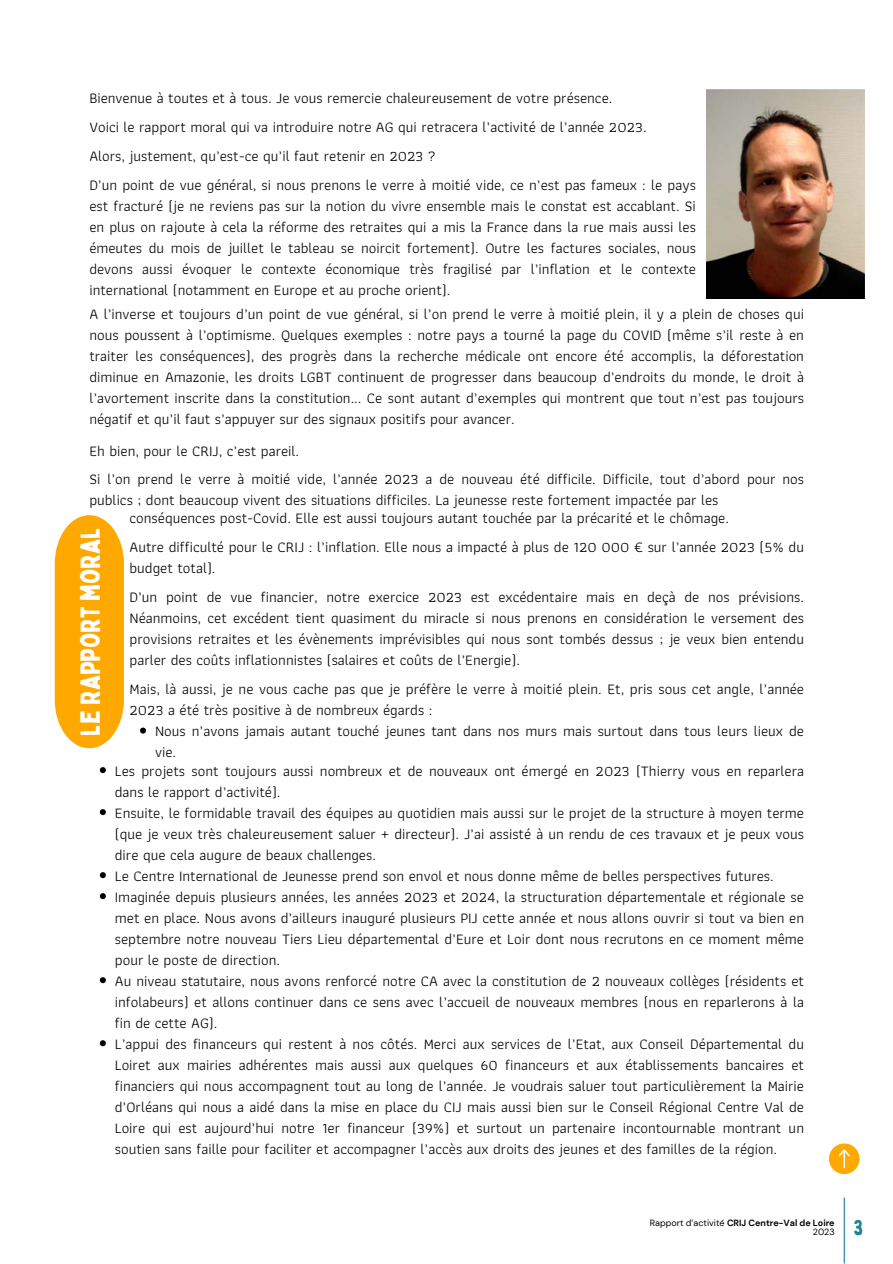
<style>
.page{position:relative;width:893px;height:1264px;background:#fff}
.page>*{position:absolute;margin:0;border:0;box-sizing:border-box;transform-origin:0 0}
.t1{font:27px "Bobby Jones";color:#fff}
.t2{font:21px "Bobby Jones";color:#23809b}
.t3{font:15px/21px "Athiti";color:#000;text-align:justify}
.t4{font:700 9px "DM Sans";color:#000}
.t5{font:9px "DM Sans";color:#000}
.s1{font-weight:400}
</style>
<div class="page">
<img style="left:706px;top:89px;width:158px;height:210px">
<svg style="left:55px;top:515px;width:69px;height:233px;background:#ffaf16"></svg>
<hr style="left:843px;top:1197px;width:1px;height:66px;background:#23809b">
<svg style="left:829px;top:1143px;width:30px;height:31px"></svg>
<svg style="left:140px;top:727px;width:6px;height:6px"></svg>
<svg style="left:100px;top:767px;width:6px;height:6px"></svg>
<svg style="left:100px;top:809px;width:6px;height:6px"></svg>
<svg style="left:100px;top:872px;width:6px;height:6px"></svg>
<svg style="left:100px;top:893px;width:6px;height:6px"></svg>
<svg style="left:100px;top:977px;width:6px;height:6px"></svg>
<svg style="left:100px;top:1040px;width:6px;height:6px"></svg>
<h2 class="t3" style="left:89px;top:88px;width:524px">Bienvenue à toutes et à tous. Je vous remercie chaleureusement de votre présence.</h2>
<h2 class="t3" style="left:89px;top:117px;width:558px">Voici le rapport moral qui va introduire notre AG qui retracera l’activité de l’année 2023.</h2>
<h2 class="t3" style="left:89px;top:146px;width:348px">Alors, justement, qu’est-ce qu’il faut retenir en 2023 ?</h2>
<h1 class="t3" style="left:89px;top:175px;width:608px">D’un point de vue général, si nous prenons le verre à moitié vide, ce n’est pas fameux : le pays est fracturé (je ne reviens pas sur la notion du vivre ensemble mais le constat est accablant. Si en plus on rajoute à cela la réforme des retraites qui a mis la France dans la rue mais aussi les émeutes du mois de juillet le tableau se noircit fortement). Outre les factures sociales, nous devons aussi évoquer le contexte économique très fragilisé par l’inflation et le contexte international (notamment en Europe et au proche orient).</h1>
<h2 class="t3" style="left:89px;top:303px;width:716px">A l’inverse et toujours d’un point de vue général, si l’on prend le verre à moitié plein, il y a plein de choses qui nous poussent à l’optimisme. Quelques exemples : notre pays a tourné la page du COVID (même s’il reste à en traiter les conséquences), des progrès dans la recherche médicale ont encore été accomplis, la déforestation diminue en Amazonie, les droits LGBT continuent de progresser dans beaucoup d’endroits du monde, le droit à l’avortement inscrite dans la constitution... Ce sont autant d’exemples qui montrent que tout n’est pas toujours négatif et qu’il faut s’appuyer sur des signaux positifs pour avancer.</h2>
<h2 class="t3" style="left:89px;top:440px;width:211px">Eh bien, pour le CRIJ, c’est pareil.</h2>
<h2 class="t3" style="left:89px;top:469px;width:716px;line-height:20.5px">Si l’on prend le verre à moitié vide, l’année 2023 a de nouveau été difficile. Difficile, tout d’abord pour nos publics ; dont beaucoup vivent des situations difficiles. La jeunesse reste fortement impactée par les</h2>
<h2 class="t3" style="left:129px;top:507px;width:601px">conséquences post-Covid. Elle est aussi toujours autant touchée par la précarité et le chômage.</h2>
<p class="t3" style="left:129px;top:536px;width:676px">Autre difficulté pour le CRIJ : l’inflation. Elle nous a impacté à plus de 120 000 € sur l’année 2023 (5% du budget total).</p>
<p class="t3" style="left:129px;top:586px;width:676px">D’un point de vue financier, notre exercice 2023 est excédentaire mais en deçà de nos prévisions.<br>Néanmoins, cet excédent tient quasiment du miracle si nous prenons en considération le versement des provisions retraites et les évènements imprévisibles qui nous sont tombés dessus ; je veux bien entendu parler des coûts inflationnistes (salaires et coûts de l’Energie).</p>
<p class="t3" style="left:129px;top:678px;width:676px">Mais, là aussi, je ne vous cache pas que je préfère le verre à moitié plein. Et, pris sous cet angle, l’année<br>2023 a été très positive à de nombreux égards :</p>
<p class="t3" style="left:155px;top:720px;width:650px">Nous n’avons jamais autant touché jeunes tant dans nos murs mais surtout dans tous leurs lieux de vie.</p>
<p class="t3" style="left:115px;top:759px;width:690px">Les projets sont toujours aussi nombreux et de nouveaux ont émergé en 2023 (Thierry vous en reparlera dans le rapport d’activité).</p>
<p class="t3" style="left:115px;top:801px;width:690px">Ensuite, le formidable travail des équipes au quotidien mais aussi sur le projet de la structure à moyen terme (que je veux très chaleureusement saluer + directeur). J’ai assisté à un rendu de ces travaux et je peux vous dire que cela augure de beaux challenges.</p>
<p class="t3" style="left:115px;top:864px;width:660px">Le Centre International de Jeunesse prend son envol et nous donne même de belles perspectives futures.</p>
<p class="t3" style="left:115px;top:885px;width:690px">Imaginée depuis plusieurs années, les années 2023 et 2024, la structuration départementale et régionale se met en place. Nous avons d’ailleurs inauguré plusieurs PIJ cette année et nous allons ouvrir si tout va bien en septembre notre nouveau Tiers Lieu départemental d’Eure et Loir dont nous recrutons en ce moment même pour le poste de direction.</p>
<p class="t3" style="left:115px;top:969px;width:690px">Au niveau statutaire, nous avons renforcé notre CA avec la constitution de 2 nouveaux collèges (résidents et infolabeurs) et allons continuer dans ce sens avec l’accueil de nouveaux membres (nous en reparlerons à la fin de cette AG).</p>
<p class="t3" style="left:115px;top:1032px;width:690px">L’appui des financeurs qui restent à nos côtés. Merci aux services de l’Etat, aux Conseil Départemental du Loiret aux mairies adhérentes mais aussi aux quelques 60 financeurs et aux établissements bancaires et financiers qui nous accompagnent tout au long de l’année. Je voudrais saluer tout particulièrement la Mairie d’Orléans qui nous a aidé dans la mise en place du CIJ mais aussi bien sur le Conseil Régional Centre Val de Loire qui est aujourd’hui notre 1er financeur (39%) et surtout un partenaire incontournable montrant un soutien sans faille pour faciliter et accompagner l’accès aux droits des jeunes et des familles de la région.</p>
<h2 class="t1" style="left:73px;top:735px;width:209px;rotate:-90deg">le Rapport moral</h2>
<h2 class="t4" style="left:650px;top:1217px;width:186px"><span class="s1">Rapport d’activité</span> CRIJ Centre-Val de Loire</h2>
<p class="t5" style="left:812px;top:1226px;width:23px">2023</p>
<h2 class="t2" style="left:853px;top:1214px;width:11px">3</h2>
</div>
